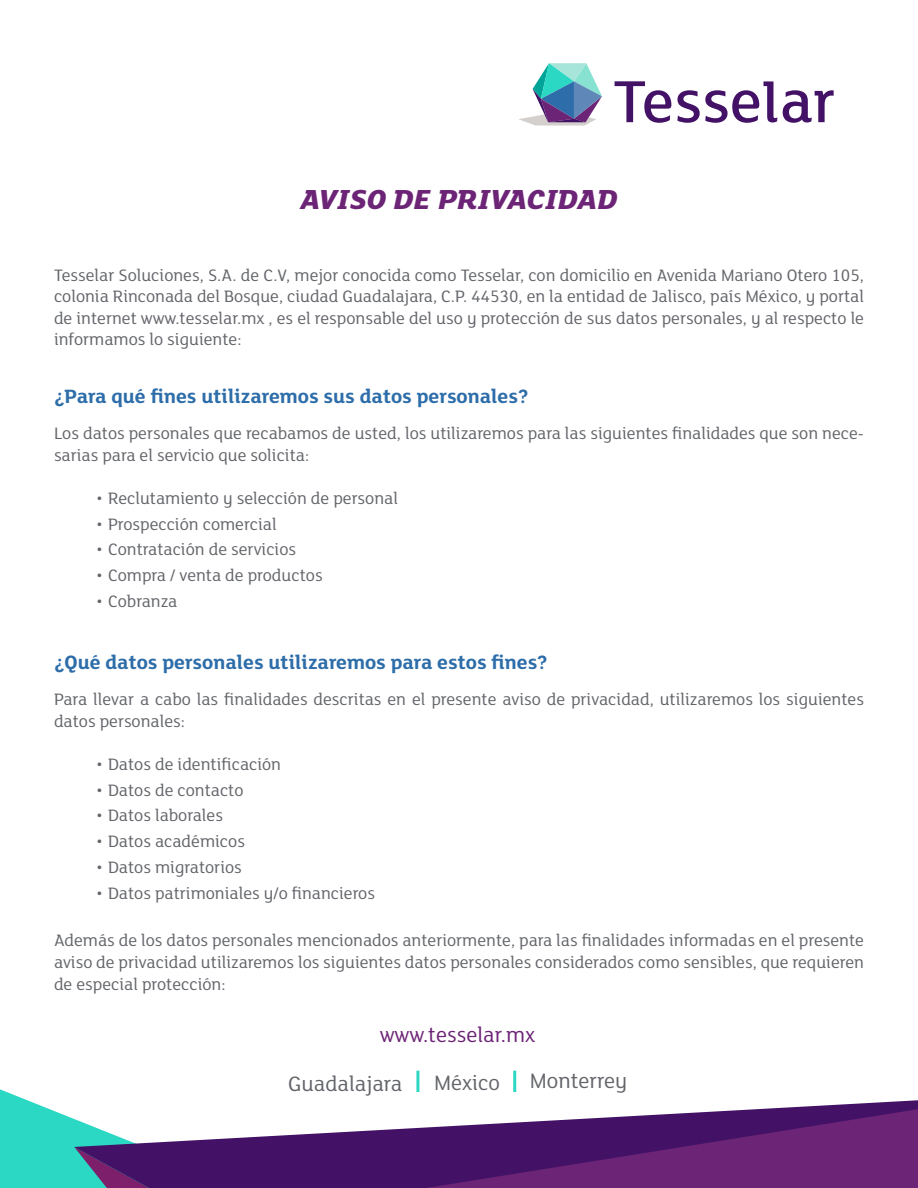
<style>
.page{position:relative;width:918px;height:1188px;background:#fff}
.page>*{position:absolute;margin:0;border:0;box-sizing:border-box;transform-origin:0 0}
.t1{font:italic 800 30px "FS Lola";color:#6c2476}
.t2{font:22.65px "FS Lola";color:#63656a}
.t3{font:22.65px "FS Lola";color:#6c2476}
.t4{font:700 21px "FS Lola";color:#2d6da9}
.t5{font:18px/21.6px "FS Lola";color:#63656a;text-align:justify}
</style>
<div class="page">
<svg style="left:615px;top:81px;width:56px;height:42px"></svg>
<svg style="left:677px;top:81px;width:100px;height:42px"></svg>
<svg style="left:783px;top:90px;width:51px;height:33px"></svg>
<svg style="left:519px;top:63px;width:83px;height:63px"></svg>
<svg style="left:0;top:1089px;width:74px;height:99px;background:#4bddcd"></svg>
<svg style="left:74px;top:1100px;width:844px;height:88px"></svg>
<svg style="left:426px;top:1109px;width:492px;height:79px;background:#662d7a"></svg>
<hr style="left:416px;top:1071px;width:3px;height:21px;background:#2bd8c4">
<hr style="left:513px;top:1071px;width:3px;height:21px;background:#2bd8c4">
<p class="t1" style="left:300px;top:178px;width:319px">AVISO DE PRIVACIDAD</p>
<p class="t5" style="left:54px;top:263px;width:812px">Tesselar Soluciones, S.A. de C.V, mejor conocida como Tesselar, con domicilio en Avenida Mariano Otero 105, colonia Rinconada del Bosque, ciudad Guadalajara, C.P. 44530, en la entidad de Jalisco, país México, y portal de internet www.tesselar.mx , es el responsable del uso y protección de sus datos personales, y al respecto le informamos lo siguiente:</p>
<p class="t4" style="left:54px;top:382px;width:476px">¿Para qué fines utilizaremos sus datos personales?</p>
<p class="t5" style="left:54px;top:422px;width:811px">Los datos personales que recabamos de usted, los utilizaremos para las siguientes finalidades que son nece&shy;sarias para el servicio que solicita:</p>
<p class="t5" style="left:97px;top:486px;width:303px">• Reclutamiento y selección de personal</p>
<p class="t5" style="left:97px;top:512px;width:182px">• Prospección comercial</p>
<p class="t5" style="left:97px;top:538px;width:201px">• Contratación de servicios</p>
<p class="t5" style="left:97px;top:564px;width:228px">• Compra / venta de productos</p>
<p class="t5" style="left:97px;top:590px;width:82px">• Cobranza</p>
<p class="t4" style="left:54px;top:648px;width:495px">¿Qué datos personales utilizaremos para estos fines?</p>
<p class="t5" style="left:54px;top:688px;width:812px">Para llevar a cabo las finalidades descritas en el presente aviso de privacidad, utilizaremos los siguientes datos personales:</p>
<p class="t5" style="left:97px;top:752px;width:186px">• Datos de identificación</p>
<p class="t5" style="left:97px;top:778px;width:149px">• Datos de contacto</p>
<p class="t5" style="left:97px;top:804px;width:128px">• Datos laborales</p>
<p class="t5" style="left:97px;top:830px;width:150px">• Datos académicos</p>
<p class="t5" style="left:97px;top:856px;width:147px">• Datos migratorios</p>
<p class="t5" style="left:97px;top:882px;width:280px">• Datos patrimoniales y/o financieros</p>
<p class="t5" style="left:54px;top:929px;width:812px">Además de los datos personales mencionados anteriormente, para las finalidades informadas en el presente aviso de privacidad utilizaremos los siguientes datos personales considerados como sensibles, que requieren de especial protección:</p>
<p class="t3" style="left:380px;top:1020px;width:157px">www.tesselar.mx</p>
<p class="t2" style="left:288px;top:1069px;width:116px">Guadalajara</p>
<p class="t2" style="left:434px;top:1068px;width:67px">México</p>
<p class="t2" style="left:530px;top:1066px;width:99px">Monterrey</p>
</div>
